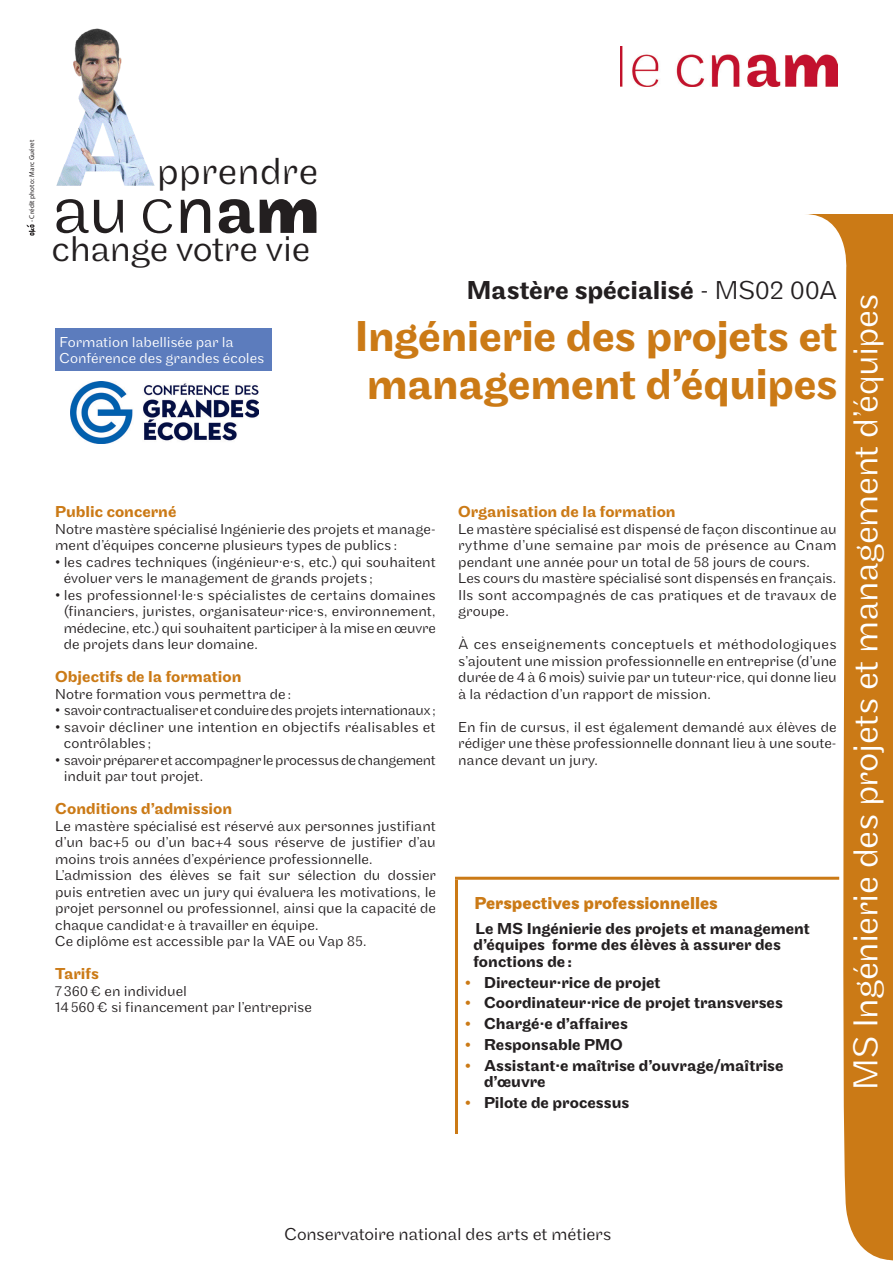
<style>
.page{position:relative;width:893px;height:1263px;background:#fff}
.page>*{position:absolute;margin:0;border:0;box-sizing:border-box;transform-origin:0 0}
.t1{font:300 71.4px "Maple";color:#231f20}
.t2{font:500 45px/48px "Maple";letter-spacing:-.01em;color:#cb7a16}
.t3{font:300 39.3px "Maple";letter-spacing:.005em;color:#231f20}
.t4{font:300 37.35px "Maple";letter-spacing:-.015em;color:#231f20}
.t5{font:300 36px "Maple";letter-spacing:-.015em;color:#fff}
.t6{font:500 27px "Maple";letter-spacing:-.005em;color:#231f20}
.Texte_courant{font:300 18px "Maple";letter-spacing:-.01em;color:#231f20}
.t7{font:700 18px "Maple";color:#cb7a16}
.t8{font:500 16.5px/16.5px "Maple";color:#231f20}
.Texte_courant-2{font:500 16.5px "Maple";color:#cb7a16}
.Texte_courant-3{font:300 15px/16.5px "Maple";letter-spacing:-.005em;color:#231f20;text-align:justify}
.texte{font:300 15px/16.5px "Maple";letter-spacing:-.005em;color:#231f20;text-align:justify}
.Texte_courant-4{font:300 15px "Maple";letter-spacing:-.025em;color:#231f20}
.t9{font:300 15px "Maple";color:#fff}
.t10{font:7.05px "Myriad Pro";letter-spacing:.015em;color:#231f20}
.s1{font-weight:300}
.s2{color:#cb7a16}
</style>
<div class="page">
<svg style="left:804px;top:214px;width:89px;height:1047px;fill:#cb7a16"></svg>
<img style="left:56px;top:28px;width:125px;height:174px">
<svg style="left:143px;top:199px;width:29px;height:34px"></svg>
<svg style="left:181px;top:199px;width:29px;height:34px"></svg>
<svg style="left:260px;top:199px;width:56px;height:34px"></svg>
<svg style="left:219px;top:199px;width:35px;height:34px"></svg>
<hr style="left:455px;top:880px;width:3px;height:254px;background:#cb7a16">
<hr style="left:455px;top:877px;width:384px;height:3px;background:#cb7a16">
<img style="left:621px;top:47px;width:217px;height:40px">
<img style="left:71px;top:382px;width:188px;height:62px">
<div style="left:55px;top:328px;width:217px;height:42px;background:#5c7cbd"></div>
<svg style="left:27px;top:224px;width:9px;height:12px"></svg>
<p class="t10" style="left:27px;top:222px;width:84px;rotate:-90deg">- Crédit photo: Marc Guéret</p>
<p class="t1" style="left:52px;top:168px;width:79px">au</p>
<p class="t3" style="left:157px;top:148px;width:163px">pprendre</p>
<p class="t4" style="left:52px;top:228px;width:260px">change votre vie</p>
<p class="t9" style="left:60px;top:333px;width:176px">Formation labellisée par la</p>
<p class="t9" style="left:60px;top:350px;width:206px">Conférence des grandes écoles</p>
<p class="t6" style="left:467px;top:275px;width:372px">Mastère spécialisé <span class="s1">- MS02 00A</span></p>
<p class="t2" style="left:355px;top:314px;width:484px">Ingénierie des projets et management d’équipes</p>
<p class="Texte_courant-2" style="left:55px;top:502px;width:123px">Public concerné</p>
<p class="texte" style="left:55px;top:521px;width:382px">Notre mastère spécialisé Ingénierie des projets et manage&shy;ment d’équipes concerne plusieurs types de publics :</p>
<p class="texte" style="left:64px;top:554px;width:374px;text-indent:-9px">• les cadres techniques (ingénieur·e·s, etc.) qui souhaitent évoluer vers le management de grands projets ;</p>
<p class="texte" style="left:64px;top:587px;width:374px;text-indent:-9px">• les professionnel·le·s spécialistes de certains domaines (financiers, juristes, organisateur·rice·s, environnement, médecine, etc.) qui souhaitent participer à la mise en œuvre de projets dans leur domaine.</p>
<p class="Texte_courant-2" style="left:55px;top:667px;width:188px">Objectifs de la formation</p>
<p class="Texte_courant-3" style="left:55px;top:686px;width:238px">Notre formation vous permettra de :</p>
<p class="Texte_courant-4" style="left:55px;top:702px;width:382px">• savoir contractualiser et conduire des projets internationaux;</p>
<p class="Texte_courant-3" style="left:64px;top:719px;width:373px;text-indent:-9px">• savoir décliner une intention en objectifs réalisables et contrôlables ;</p>
<p class="Texte_courant-3" style="left:64px;top:752px;width:374px;text-indent:-9px">• savoir préparer et accompagner le processus de changement induit par tout projet.</p>
<p class="Texte_courant-2" style="left:55px;top:799px;width:178px">Conditions d’admission</p>
<p class="texte" style="left:55px;top:818px;width:382px">Le mastère spécialisé est réservé aux personnes justifiant d’un bac+5 ou d’un bac+4 sous réserve de justifier d’au moins trois années d’expérience professionnelle.</p>
<p class="texte" style="left:55px;top:867px;width:382px">L’admission des élèves se fait sur sélection du dossier puis entretien avec un jury qui évaluera les motivations, le projet personnel ou professionnel, ainsi que la capacité de chaque candidat·e à travailler en équipe.</p>
<p class="texte" style="left:55px;top:933px;width:313px">Ce diplôme est accessible par la VAE ou Vap 85.</p>
<p class="Texte_courant-2" style="left:55px;top:964px;width:45px">Tarifs</p>
<p class="Texte_courant-3" style="left:55px;top:983px;width:133px">7360€ en individuel</p>
<p class="Texte_courant-3" style="left:55px;top:999px;width:258px">14560€ si financement par l’entreprise</p>
<p class="Texte_courant-2" style="left:458px;top:502px;width:219px">Organisation de la formation</p>
<p class="Texte_courant-3" style="left:458px;top:521px;width:380px">Le mastère spécialisé est dispensé de façon discontinue au rythme d’une semaine par mois de présence au Cnam pendant une année pour un total de 58 jours de cours.</p>
<p class="Texte_courant-3" style="left:458px;top:570px;width:380px">Les cours du mastère spécialisé sont dispensés en français.<br>Ils sont accompagnés de cas pratiques et de travaux de groupe.</p>
<p class="Texte_courant-3" style="left:458px;top:636px;width:380px">À ces enseignements conceptuels et méthodologiques s’ajoutent une mission professionnelle en entreprise (d’une durée de 4 à 6 mois) suivie par un tuteur·rice, qui donne lieu à la rédaction d’un rapport de mission.</p>
<p class="Texte_courant-3" style="left:458px;top:719px;width:380px">En fin de cursus, il est également demandé aux élèves de rédiger une thèse professionnelle donnant lieu à une soute&shy;nance devant un jury.</p>
<p class="t7" style="left:474px;top:892px;width:245px">Perspectives professionnelles</p>
<p class="t8" style="left:473px;top:920px;width:338px">Le MS Ingénierie des projets et management d’équipes forme des élèves à assurer des fonctions de:</p>
<p class="t8" style="left:465px;top:974px;width:197px"><span class="s2">•</span> Directeur·rice de projet</p>
<p class="t8" style="left:465px;top:995px;width:319px"><span class="s2">•</span> Coordinateur·rice de projet transverses</p>
<p class="t8" style="left:465px;top:1016px;width:164px"><span class="s2">•</span> Chargé·e d’affaires</p>
<p class="t8" style="left:465px;top:1036px;width:159px"><span class="s2">•</span> Responsable PMO</p>
<p class="t8" style="left:484px;top:1057px;width:301px;text-indent:-19px"><span class="s2">•</span> Assistant·e maîtrise d’ouvrage/maîtrise d’œuvre</p>
<p class="t8" style="left:465px;top:1094px;width:166px"><span class="s2">•</span> Pilote de processus</p>
<p class="t5" style="left:845px;top:1090px;width:798px;rotate:-90deg">MS Ingénierie des projets et management d’équipes</p>
<p class="Texte_courant" style="left:284px;top:1224px;width:329px">Conservatoire national des arts et métiers</p>
</div>
